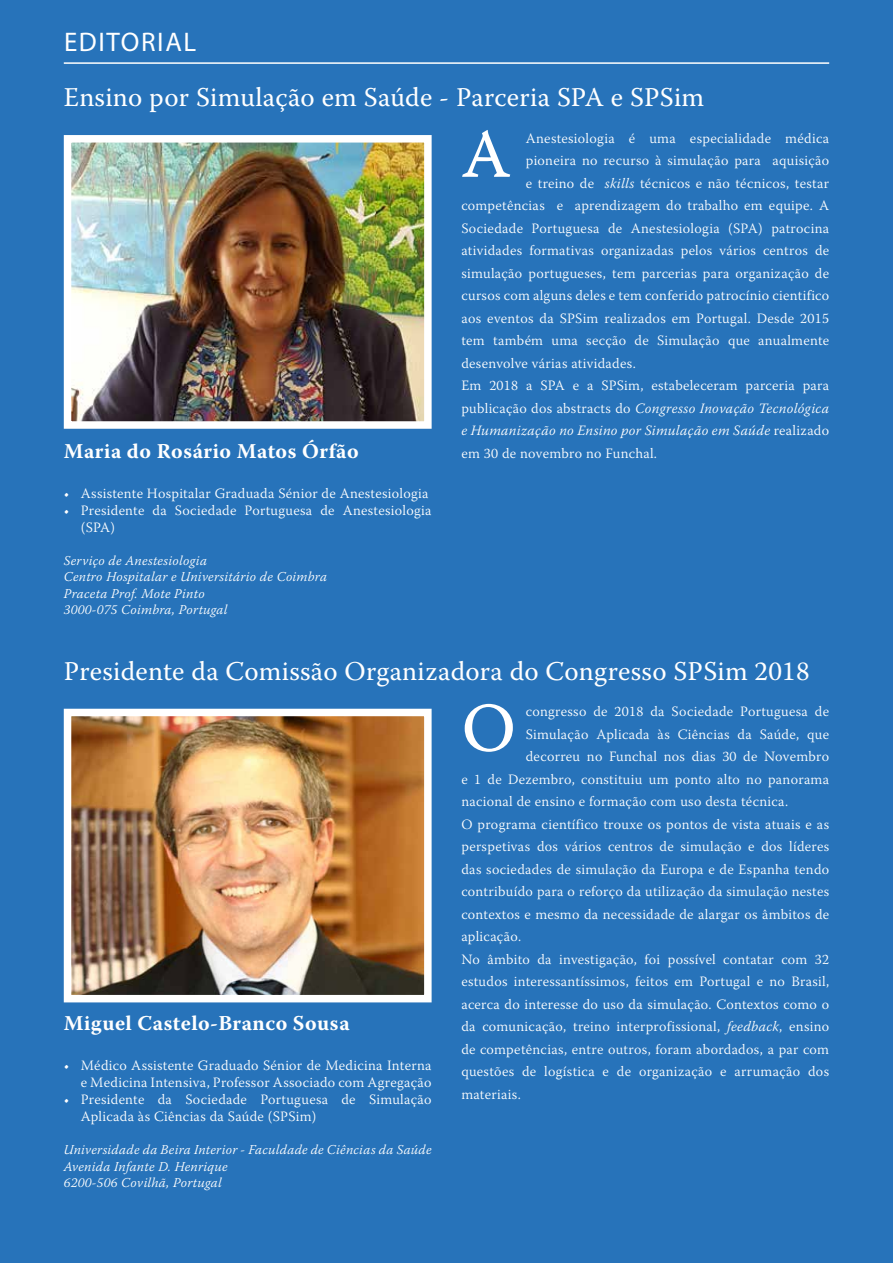
<style>
.page{position:relative;width:893px;height:1263px;background:#2773ba}
.page>*{position:absolute;margin:0;border:0;box-sizing:border-box;transform-origin:0 0}
.t1{font:69px "Warnock Pro Capt";color:#fff}
.t2{font:27px "Warnock Pro";letter-spacing:.01em;color:#fff}
.t3{font:27px "Myriad Pro";letter-spacing:.06em;color:#fff}
.t4{font:700 21px "Warnock Pro";letter-spacing:.025em;color:#fff}
.t5{font:300 14.25px/17.1px "Warnock Pro";letter-spacing:.02em;color:#fff}
.t6{font:italic 300 14.25px "Warnock Pro";letter-spacing:.02em;color:#fff}
.t7{font:italic 300 13.5px/16.2px "Warnock Pro";letter-spacing:.02em;color:#fff}
.s1{font-style:italic}
.s2{font-style:normal}
</style>
<div class="page">
<hr style="left:64px;top:62px;width:765px;height:2px;background:#fff">
<img style="left:73px;top:718px;width:350px;height:275px">
<div style="left:64px;top:709px;width:368px;height:293px;border:8px solid #fff"></div>
<img style="left:73px;top:144px;width:350px;height:276px">
<div style="left:64px;top:135px;width:368px;height:294px;border:8px solid #fff"></div>
<h2 class="t3" style="left:64px;top:25px;width:134px">EDITORIAL</h2>
<h2 class="t2" style="left:64px;top:81px;width:642px">Ensino por Simulação em Saúde - Parceria SPA e SPSim</h2>
<p class="t5" style="left:526px;top:129px;width:305px">Anestesiologia é uma especialidade médica</p>
<p class="t5" style="left:526px;top:152px;width:305px">pioneira no recurso à simulação para aquisição</p>
<p class="t5" style="left:526px;top:174px;width:305px">e treino de <span class="s1">skills</span> técnicos e não técnicos, testar</p>
<p class="t5" style="left:461px;top:197px;width:369px">competências e aprendizagem do trabalho em equipe. A</p>
<p class="t5" style="left:461px;top:219px;width:369px">Sociedade Portuguesa de Anestesiologia (SPA) patrocina</p>
<p class="t5" style="left:461px;top:242px;width:369px">atividades formativas organizadas pelos vários centros de</p>
<p class="t5" style="left:461px;top:264px;width:369px">simulação portugueses, tem parcerias para organização de</p>
<p class="t5" style="left:461px;top:287px;width:369px">cursos com alguns deles e tem conferido patrocínio cientifico</p>
<p class="t5" style="left:461px;top:309px;width:369px">aos eventos da SPSim realizados em Portugal. Desde 2015</p>
<p class="t5" style="left:461px;top:332px;width:369px">tem também uma secção de Simulação que anualmente</p>
<p class="t5" style="left:461px;top:354px;width:176px">desenvolve várias atividades.</p>
<p class="t5" style="left:461px;top:377px;width:369px">Em 2018 a SPA e a SPSim, estabeleceram parceria para</p>
<p class="t6" style="left:461px;top:399px;width:369px"><span class="s2">publicação dos abstracts do</span> Congresso Inovação Tecnológica</p>
<p class="t6" style="left:461px;top:422px;width:369px">e Humanização no Ensino por Simulação em Saúde <span class="s2">realizado</span></p>
<p class="t5" style="left:461px;top:444px;width:197px">em 30 de novembro no Funchal.</p>
<h1 class="t1" style="left:461px;top:113px;width:51px">A</h1>
<h3 class="t4" style="left:64px;top:438px;width:296px">Maria do Rosário Matos Órfão</h3>
<p class="t5" style="left:64px;top:484px;width:366px">• Assistente Hospitalar Graduada Sénior de Anestesiologia</p>
<p class="t5" style="left:81px;top:501px;width:352px;text-indent:-17px">• Presidente da Sociedade Portuguesa de Anestesiologia (SPA)</p>
<p class="t7" style="left:64px;top:552px;width:265px">Serviço de Anestesiologia<br>Centro Hospitalar e Universitário de Coimbra<br>Praceta Prof. Mote Pinto<br>3000-075 Coimbra, Portugal</p>
<h2 class="t2" style="left:64px;top:654px;width:747px">Presidente da Comissão Organizadora do Congresso SPSim 2018</h2>
<p class="t5" style="left:526px;top:703px;width:305px">congresso de 2018 da Sociedade Portuguesa de</p>
<p class="t5" style="left:526px;top:725px;width:305px">Simulação Aplicada às Ciências da Saúde, que</p>
<p class="t5" style="left:526px;top:748px;width:305px">decorreu no Funchal nos dias 30 de Novembro</p>
<p class="t5" style="left:461px;top:770px;width:369px">e 1 de Dezembro, constituiu um ponto alto no panorama</p>
<p class="t5" style="left:461px;top:793px;width:328px">nacional de ensino e formação com uso desta técnica.</p>
<p class="t5" style="left:461px;top:815px;width:369px">O programa científico trouxe os pontos de vista atuais e as</p>
<p class="t5" style="left:461px;top:838px;width:369px">perspetivas dos vários centros de simulação e dos líderes</p>
<p class="t5" style="left:461px;top:860px;width:369px">das sociedades de simulação da Europa e de Espanha tendo</p>
<p class="t5" style="left:461px;top:883px;width:369px">contribuído para o reforço da utilização da simulação nestes</p>
<p class="t5" style="left:461px;top:905px;width:369px">contextos e mesmo da necessidade de alargar os âmbitos de</p>
<p class="t5" style="left:461px;top:928px;width:61px">aplicação.</p>
<p class="t5" style="left:461px;top:950px;width:369px">No âmbito da investigação, foi possível contatar com 32</p>
<p class="t5" style="left:461px;top:973px;width:369px">estudos interessantíssimos, feitos em Portugal e no Brasil,</p>
<p class="t5" style="left:461px;top:995px;width:369px">acerca do interesse do uso da simulação. Contextos como o</p>
<p class="t5" style="left:461px;top:1018px;width:369px">da comunicação, treino interprofissional, <span class="s1">feedback</span>, ensino</p>
<p class="t5" style="left:461px;top:1040px;width:369px">de competências, entre outros, foram abordados, a par com</p>
<p class="t5" style="left:461px;top:1063px;width:369px">questões de logística e de organização e arrumação dos</p>
<p class="t5" style="left:461px;top:1085px;width:61px">materiais.</p>
<h1 class="t1" style="left:461px;top:686px;width:56px">O</h1>
<h3 class="t4" style="left:64px;top:1011px;width:287px">Miguel Castelo-Branco Sousa</h3>
<p class="t5" style="left:64px;top:1056px;width:369px;text-align:right">• Médico Assistente Graduado Sénior de Medicina Interna e Medicina Intensiva, Professor Associado com Agregação</p>
<p class="t5" style="left:81px;top:1090px;width:352px;text-indent:-17px">• Presidente da Sociedade Portuguesa de Simulação<br>Aplicada às Ciências da Saúde (SPSim)</p>
<p class="t7" style="left:64px;top:1142px;width:369px">Universidade da Beira Interior - Faculdade de Ciências da Saúde<br>Avenida Infante D. Henrique<br>6200-506 Covilhã, Portugal</p>
</div>
